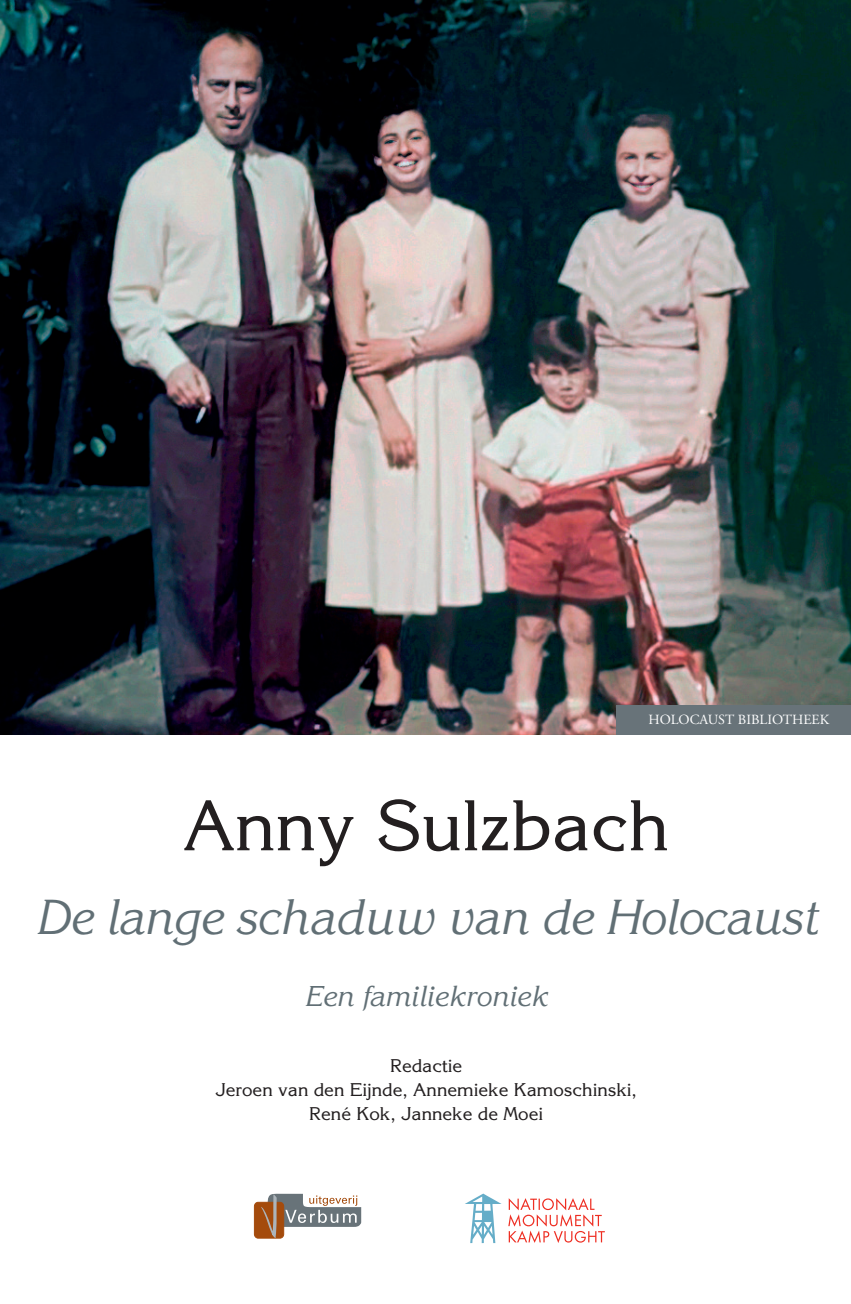
<style>
.page{position:relative;width:851px;height:1304px;background:#fff}
.page>*{position:absolute;margin:0;border:0;box-sizing:border-box;transform-origin:0 0}
.t1{font:70px "Korinna";color:#231f20}
.t2{font:italic 48px "Korinna";letter-spacing:-.005em;color:#616f75}
.t3{font:italic 28px "Korinna";color:#616f75}
.t4{font:18px "Korinna";color:#231f20}
.t5{font:14px "Adobe Garamond Pro";color:#fff}
</style>
<div class="page">
<img style="left:0;top:0;width:850px;height:734px">
<div style="left:254px;top:1202px;width:30px;height:36px;background:#a44b0c;border-radius:4px"></div>
<div style="left:254px;top:1202px;width:30px;height:36px;border:1px solid #a44b0c;border-radius:4px"></div>
<svg style="left:261px;top:1194px;width:100px;height:44px"></svg>
<div style="left:616px;top:705px;width:234px;height:29px;background:#687379"></div>
<svg style="left:465px;top:1194px;width:36px;height:49px"></svg>
<svg style="left:508px;top:1198px;width:96px;height:45px"></svg>
<p class="t5" style="left:648px;top:712px;width:182px">HOLOCAUST BIBLIOTHEEK</p>
<p class="t1" style="left:183px;top:782px;width:487px">Anny Sulzbach</p>
<p class="t2" style="left:36px;top:889px;width:782px">De lange schaduw van de Holocaust</p>
<p class="t3" style="left:305px;top:980px;width:244px">Een familiekroniek</p>
<p class="t4" style="left:390px;top:1055px;width:73px">Redactie</p>
<p class="t4" style="left:215px;top:1079px;width:423px">Jeroen van den Eijnde, Annemieke Kamoschinski,</p>
<p class="t4" style="left:309px;top:1103px;width:235px">René Kok, Janneke de Moei</p>
</div>
